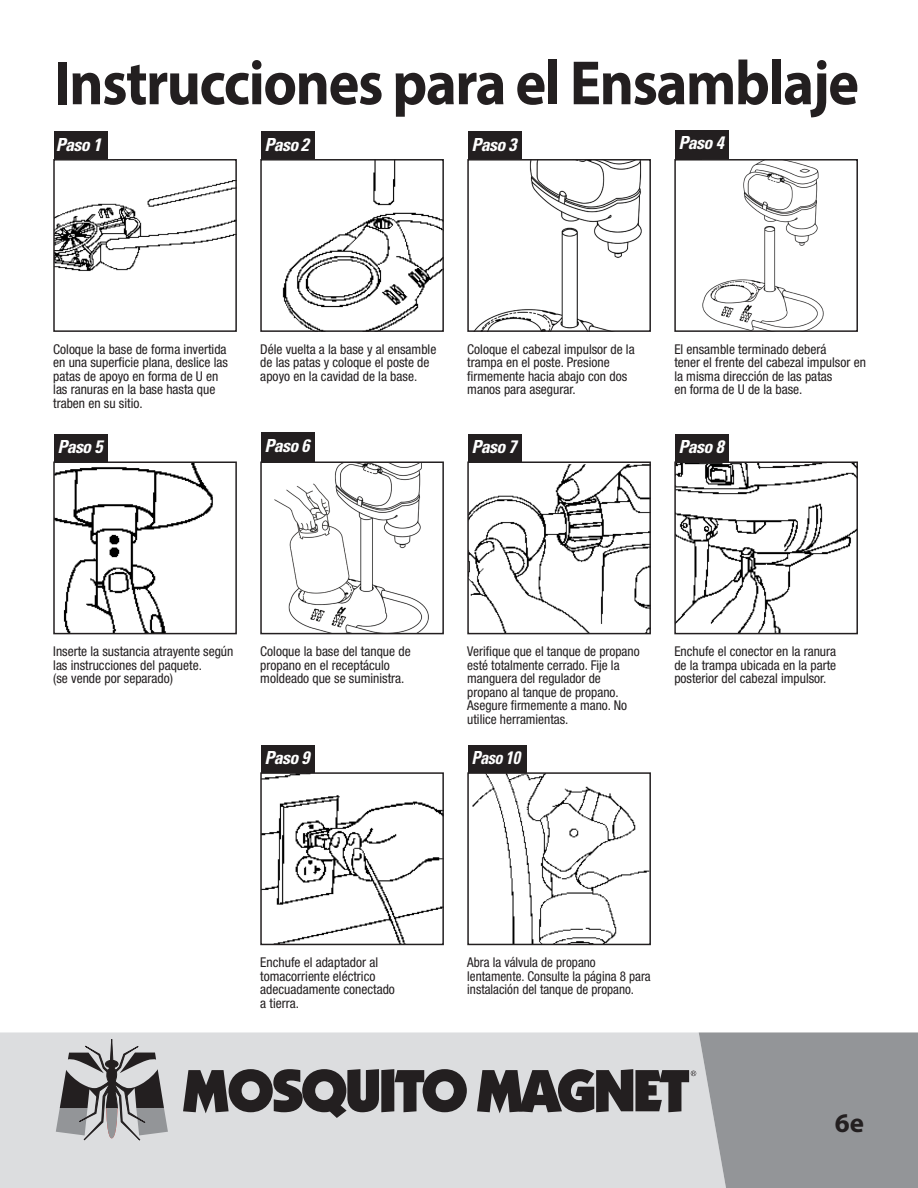
<style>
.page{position:relative;width:918px;height:1188px;background:#fff}
.page>*{position:absolute;margin:0;border:0;box-sizing:border-box;transform-origin:0 0}
.t1{font:700 63px "Myriad Pro";letter-spacing:-.025em;color:#231f20;scale:.93 1}
.t2{font:700 27px "Myriad Pro";color:#231f20}
.t3{font:italic 700 condensed 18px "Univers";letter-spacing:-.04em;color:#fff}
.t4{font:italic 700 condensed 18px "Univers";letter-spacing:-.04em;color:#fff;scale:.92 1}
.t5{font:condensed 13.5px/13.5px "Helvetica Neue";color:#231f20}
</style>
<div class="page">
<div style="left:0;top:1032px;width:477px;height:156px;background:#dcdddf"></div>
<svg style="left:56px;top:1032px;width:112px;height:122px;background:#a6a6a8"></svg>
<svg style="left:183px;top:1069px;width:284px;height:49px;background:#6a6869"></svg>
<svg style="left:477px;top:1032px;width:441px;height:156px;background:#a8a9ab"></svg>
<div style="left:54px;top:132px;width:54px;height:29px;background:#231f20"></div>
<img style="left:56px;top:180px;width:178px;height:91px">
<div style="left:53px;top:159px;width:184px;height:173px;border:2px solid #231f20"></div>
<div style="left:54px;top:434px;width:54px;height:30px;background:#231f20"></div>
<img style="left:56px;top:464px;width:157px;height:167px">
<div style="left:53px;top:461px;width:184px;height:173px;border:2px solid #231f20"></div>
<div style="left:261px;top:132px;width:54px;height:29px;background:#231f20"></div>
<img style="left:282px;top:162px;width:159px;height:167px">
<div style="left:260px;top:159px;width:184px;height:173px;border:2px solid #231f20"></div>
<div style="left:261px;top:433px;width:54px;height:29px;background:#231f20"></div>
<img style="left:274px;top:464px;width:155px;height:167px">
<div style="left:260px;top:461px;width:184px;height:173px;border:2px solid #231f20"></div>
<div style="left:261px;top:745px;width:54px;height:30px;background:#231f20"></div>
<img style="left:263px;top:775px;width:178px;height:167px">
<div style="left:260px;top:772px;width:184px;height:173px;border:2px solid #231f20"></div>
<div style="left:468px;top:132px;width:54px;height:29px;background:#231f20"></div>
<img style="left:475px;top:162px;width:167px;height:167px">
<div style="left:467px;top:159px;width:184px;height:173px;border:2px solid #231f20"></div>
<div style="left:468px;top:434px;width:54px;height:30px;background:#231f20"></div>
<img style="left:470px;top:464px;width:178px;height:167px">
<div style="left:467px;top:461px;width:184px;height:173px;border:2px solid #231f20"></div>
<div style="left:468px;top:745px;width:59px;height:30px;background:#231f20"></div>
<img style="left:472px;top:775px;width:176px;height:167px">
<div style="left:467px;top:772px;width:184px;height:173px;border:2px solid #231f20"></div>
<div style="left:675px;top:130px;width:54px;height:30px;background:#231f20"></div>
<img style="left:702px;top:162px;width:122px;height:167px">
<div style="left:674px;top:159px;width:184px;height:173px;border:2px solid #231f20"></div>
<div style="left:675px;top:434px;width:54px;height:30px;background:#231f20"></div>
<img style="left:677px;top:464px;width:178px;height:167px">
<div style="left:674px;top:461px;width:184px;height:173px;border:2px solid #231f20"></div>
<p class="t1" style="left:54px;top:42px;width:867px">Instrucciones para el Ensamblaje</p>
<p class="t3" style="left:56px;top:133px;width:47px">Paso 1</p>
<p class="t3" style="left:679px;top:132px;width:47px">Paso 4</p>
<p class="t3" style="left:265px;top:133px;width:46px">Paso 2</p>
<p class="t3" style="left:472px;top:133px;width:47px">Paso 3</p>
<p class="t5" style="left:53px;top:342px;width:176px;text-align:justify">Coloque la base de forma invertida en una superficie plana, deslice las patas de apoyo en forma de U en</p>
<p class="t5" style="left:53px;top:383px;width:164px">las ranuras en la base hasta que traben en su sitio.</p>
<p class="t3" style="left:57px;top:436px;width:47px">Paso 5</p>
<p class="t5" style="left:260px;top:342px;width:178px">Déle vuelta a la base y al ensamble de las patas y coloque el poste de apoyo en la cavidad de la base.</p>
<p class="t3" style="left:265px;top:434px;width:47px">Paso 6</p>
<p class="t5" style="left:467px;top:342px;width:169px">Coloque el cabezal impulsor de la</p>
<p class="t5" style="left:467px;top:356px;width:161px">trampa en el poste. Presione firmemente hacia abajo con dos manos para asegurar.</p>
<p class="t3" style="left:472px;top:436px;width:47px">Paso 7</p>
<p class="t5" style="left:674px;top:342px;width:154px">El ensamble terminado deberá</p>
<p class="t5" style="left:674px;top:356px;width:193px">tener el frente del cabezal impulsor en la misma dirección de las patas</p>
<p class="t5" style="left:674px;top:383px;width:130px">en forma de U de la base.</p>
<p class="t3" style="left:679px;top:436px;width:47px">Paso 8</p>
<p class="t5" style="left:53px;top:645px;width:182px">Inserte la sustancia atrayente según las instrucciones del paquete.</p>
<p class="t5" style="left:53px;top:672px;width:121px">(se vende por separado)</p>
<p class="t5" style="left:260px;top:645px;width:152px">Coloque la base del tanque de propano en el receptáculo</p>
<p class="t5" style="left:260px;top:672px;width:146px">moldeado que se suministra.</p>
<p class="t3" style="left:265px;top:747px;width:47px">Paso 9</p>
<p class="t5" style="left:467px;top:645px;width:174px">Verifique que el tanque de propano esté totalmente cerrado. Fije la manguera del regulador de</p>
<p class="t5" style="left:467px;top:685px;width:161px">propano al tanque de propano.<br>Asegure firmemente a mano. No utilice herramientas.</p>
<p class="t4" style="left:472px;top:747px;width:54px">Paso 10</p>
<p class="t5" style="left:674px;top:645px;width:163px;text-align:justify">Enchufe el conector en la ranura de la trampa ubicada en la parte posterior del cabezal impulsor.</p>
<p class="t5" style="left:260px;top:956px;width:136px">Enchufe el adaptador al tomacorriente eléctrico adecuadamente conectado</p>
<p class="t5" style="left:260px;top:996px;width:40px">a tierra.</p>
<p class="t5" style="left:467px;top:956px;width:185px">Abra la válvula de propano lentamente. Consulte la página 8 para instalación del tanque de propano.</p>
<p class="t2" style="left:835px;top:1106px;width:31px">6e</p>
</div>
